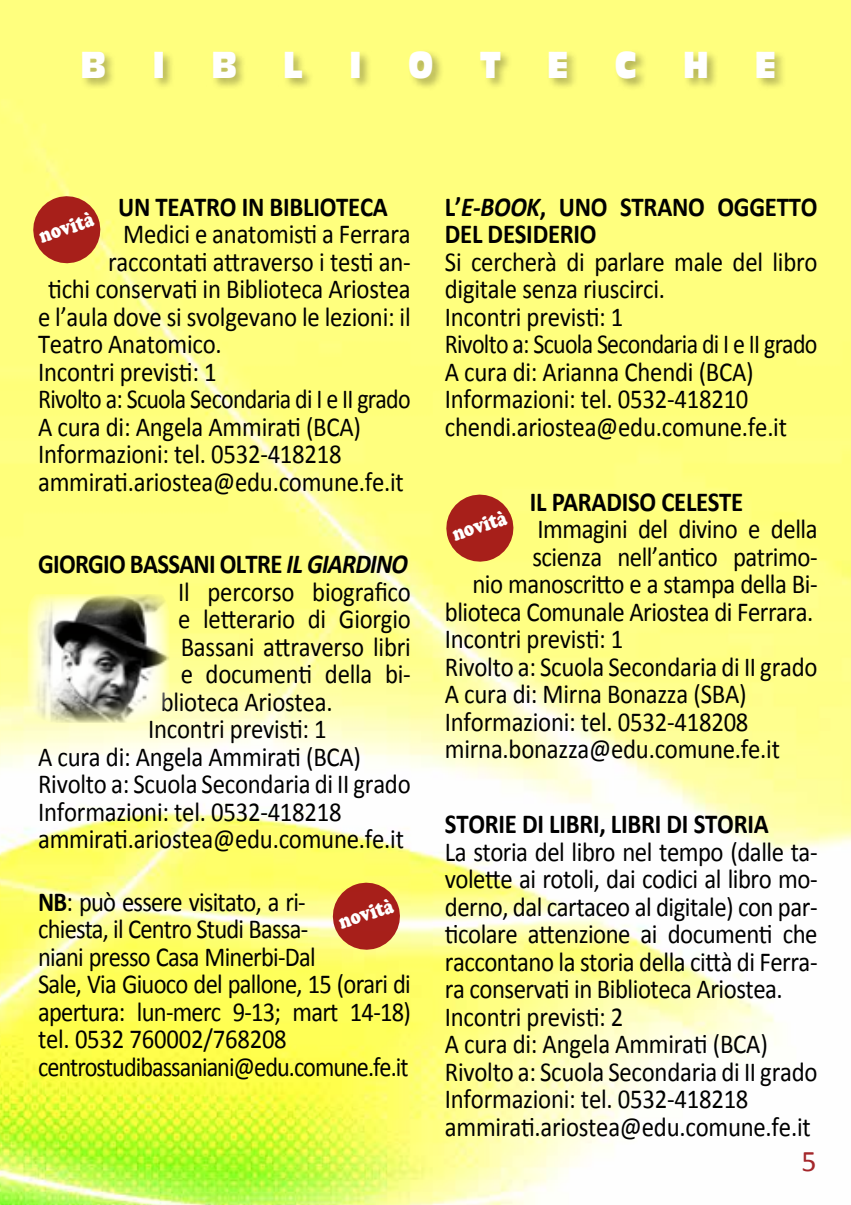
<style>
.page{position:relative;width:851px;height:1205px;background:#fff}
.page>*{position:absolute;margin:0;border:0;box-sizing:border-box;transform-origin:0 0}
.t1{font:36.5px "Antique Olive Compact";color:#fff;scale:.85 1}
.t2{font:30px "Calibri";color:#a4272b}
.t3{font:27.5px/27.5px "Calibri";letter-spacing:-.01em;color:#000;scale:.9 1}
.t4{font:27.5px/27.5px "Calibri";letter-spacing:-.03em;color:#000;scale:.89 1}
.t5{font:700 27.5px/27.5px "Calibri";letter-spacing:-.01em;color:#000;scale:.9 1}
.t6{font:27.5px "Calibri";letter-spacing:-.03em;color:#000;scale:.87 1}
.t7{font:700 27.5px "Calibri";letter-spacing:-.03em;color:#000;scale:.9 1}
.t8{font:20.5px "Cooper Black Std";color:#fff;scale:.79 1}
.s1{font-style:italic}
.s2{font-weight:700}
</style>
<div class="page">
<img style="left:0;top:0;width:850px;height:1205px">
<div style="left:80px;top:49px;width:706px;height:42px;background:#000;opacity:.3"></div>
<img style="left:27px;top:594px;width:143px;height:129px">
<svg style="left:29px;top:192px;width:75px;height:75px"></svg>
<svg style="left:442px;top:490px;width:75px;height:76px"></svg>
<svg style="left:329px;top:878px;width:75px;height:76px"></svg>
<h1 class="t1" style="left:80px;top:43px;width:102px">B I</h1>
<h1 class="t1" style="left:211px;top:43px;width:32px">B</h1>
<h1 class="t1" style="left:283px;top:43px;width:178px">LIO</h1>
<h1 class="t1" style="left:479px;top:43px;width:27px">T</h1>
<h1 class="t1" style="left:547px;top:43px;width:27px">E</h1>
<h1 class="t1" style="left:615px;top:43px;width:27px">C</h1>
<h1 class="t1" style="left:683px;top:43px;width:32px">H</h1>
<h1 class="t1" style="left:754px;top:43px;width:27px">E</h1>
<p class="t5" style="left:118px;top:193px;width:301px">UN TEATRO IN BIBLIOTECA</p>
<p class="t3" style="left:123px;top:220px;width:321px">Medici e anatomisti a Ferrara</p>
<p class="t3" style="left:108px;top:248px;width:338px">raccontati attraverso i testi an-</p>
<p class="t3" style="left:48px;top:275px;width:404px">tichi conservati in Biblioteca Ariostea</p>
<p class="t3" style="left:38px;top:303px;width:415px">e l’aula dove si svolgevano le lezioni: il</p>
<p class="t3" style="left:38px;top:330px;width:205px">Teatro Anatomico.</p>
<p class="t3" style="left:38px;top:358px;width:200px">Incontri previsti: 1</p>
<p class="t6" style="left:38px;top:381px;width:430px">Rivolto a: Scuola Secondaria di I e II grado</p>
<p class="t3" style="left:38px;top:413px;width:360px">A cura di: Angela Ammirati (BCA)</p>
<p class="t3" style="left:38px;top:440px;width:339px">Informazioni: tel. 0532-418218</p>
<p class="t3" style="left:38px;top:468px;width:408px">ammirati.ariostea@edu.comune.fe.it</p>
<p class="t8" style="left:36px;top:224px;width:72px;rotate:-18deg">novità</p>
<p class="t7" style="left:38px;top:546px;width:412px">GIORGIO BASSANI OLTRE <span class="s1">IL GIARDINO</span></p>
<p class="t3" style="left:178px;top:578px;width:260px">Il percorso biografico</p>
<p class="t3" style="left:178px;top:605px;width:260px">e letterario di Giorgio</p>
<p class="t3" style="left:181px;top:633px;width:257px">Bassani attraverso libri</p>
<p class="t3" style="left:181px;top:660px;width:257px">e documenti della bi-</p>
<p class="t3" style="left:161px;top:688px;width:192px">blioteca Ariostea.</p>
<p class="t3" style="left:148px;top:715px;width:200px">Incontri previsti: 1</p>
<p class="t3" style="left:38px;top:743px;width:360px">A cura di: Angela Ammirati (BCA)</p>
<p class="t3" style="left:38px;top:770px;width:415px">Rivolto a: Scuola Secondaria di II grado</p>
<p class="t3" style="left:38px;top:798px;width:339px">Informazioni: tel. 0532-418218</p>
<p class="t3" style="left:38px;top:825px;width:408px">ammirati.ariostea@edu.comune.fe.it</p>
<p class="t4" style="left:38px;top:888px;width:420px"><span class="s2">NB</span>: può essere visitato, a ri-<br>chiesta, il Centro Studi Bassa-<br>niani presso Casa Minerbi-Dal<br>Sale, Via Giuoco del pallone, 15 (orari di apertura: lun-merc 9-13; mart 14-18) tel. 0532 760002/768208 centrostudibassaniani@edu.comune.fe.it</p>
<p class="t8" style="left:335px;top:910px;width:72px;rotate:-18deg">novità</p>
<p class="t5" style="left:445px;top:193px;width:415px">L’<span class="s1">E-BOOK</span>, UNO STRANO OGGETTO<br>DEL DESIDERIO</p>
<p class="t3" style="left:445px;top:248px;width:415px">Si cercherà di parlare male del libro digitale senza riuscirci.<br>Incontri previsti: 1<br>Rivolto a: Scuola Secondaria di I e II grado<br>A cura di: Arianna Chendi (BCA)<br>Informazioni: tel. 0532-418210 chendi.ariostea@edu.comune.fe.it</p>
<p class="t5" style="left:530px;top:488px;width:238px">IL PARADISO CELESTE</p>
<p class="t3" style="left:537px;top:515px;width:313px">Immagini del divino e della</p>
<p class="t3" style="left:532px;top:543px;width:318px">scienza nell’antico patrimo-</p>
<p class="t3" style="left:472px;top:570px;width:385px">nio manoscritto e a stampa della Bi-</p>
<p class="t3" style="left:445px;top:598px;width:411px">blioteca Comunale Ariostea di Ferrara.</p>
<p class="t3" style="left:445px;top:625px;width:200px">Incontri previsti: 1</p>
<p class="t3" style="left:445px;top:653px;width:415px">Rivolto a: Scuola Secondaria di II grado</p>
<p class="t3" style="left:445px;top:680px;width:337px">A cura di: Mirna Bonazza (SBA)</p>
<p class="t3" style="left:445px;top:708px;width:339px">Informazioni: tel. 0532-418208</p>
<p class="t3" style="left:445px;top:735px;width:374px">mirna.bonazza@edu.comune.fe.it</p>
<p class="t8" style="left:449px;top:522px;width:72px;rotate:-18deg">novità</p>
<p class="t5" style="left:445px;top:810px;width:361px">STORIE DI LIBRI, LIBRI DI STORIA</p>
<p class="t3" style="left:445px;top:838px;width:415px">La storia del libro nel tempo (dalle ta&shy;volette ai rotoli, dai codici al libro mo&shy;derno, dal cartaceo al digitale) con par&shy;ticolare attenzione ai documenti che raccontano la storia della città di Ferra&shy;ra conservati in Biblioteca Ariostea.<br>Incontri previsti: 2<br>A cura di: Angela Ammirati (BCA)<br>Rivolto a: Scuola Secondaria di II grado Informazioni: tel. 0532-418218 ammirati.ariostea@edu.comune.fe.it</p>
<p class="t2" style="left:801px;top:1142px;width:17px">5</p>
</div>
